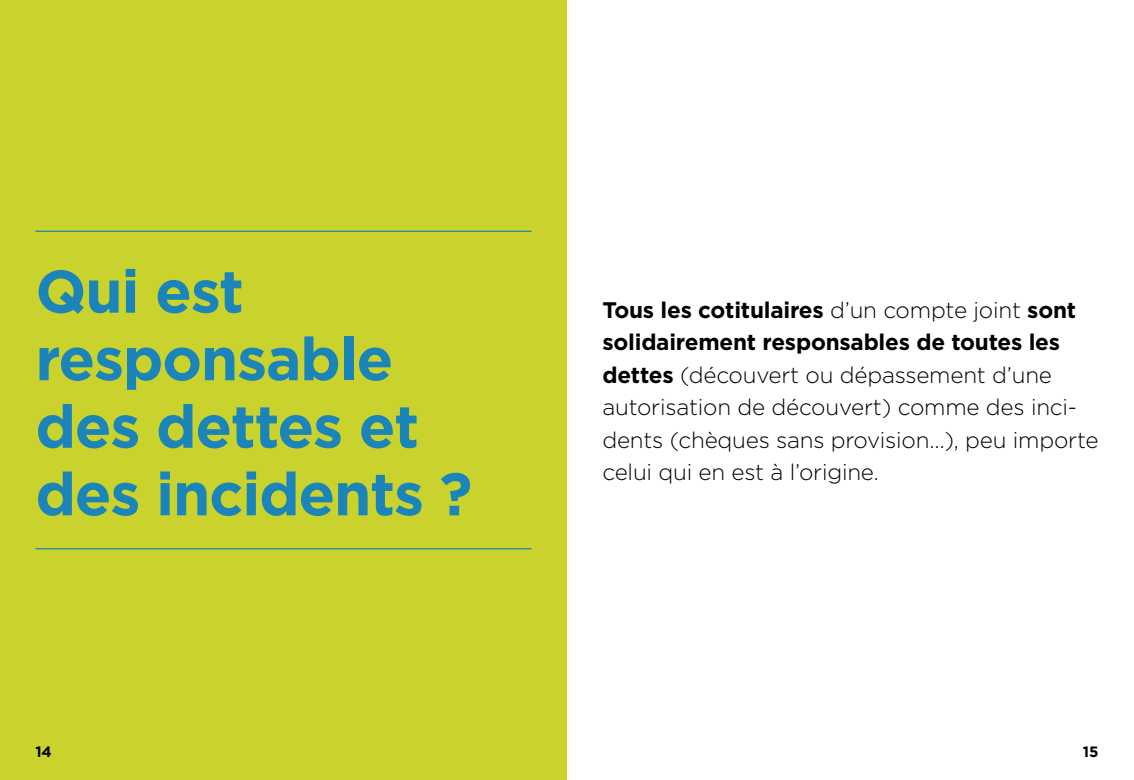
<style>
.page{position:relative;width:1134px;height:780px;background:#fff}
.page>*{position:absolute;margin:0;border:0;box-sizing:border-box;transform-origin:0 0}
.H1_-_chapitres{font:700 60px/67.5px "Gotham";letter-spacing:-.02em;color:#1b84b8}
.Texte{font:300 22.5px/32.5px "Gotham";letter-spacing:-.01em;color:#000}
.t1{font:700 15px "Gotham";color:#000}
.s1{font-weight:700}
</style>
<div class="page">
<div style="left:0;top:0;width:567px;height:780px;background:#cad32d"></div>
<hr style="left:35px;top:548px;width:496px;height:1px;background:#1b84b8">
<hr style="left:35px;top:230px;width:496px;height:2px;background:#1b84b8">
<h1 class="H1_-_chapitres" style="left:35px;top:257px;width:438px">Qui est responsable des dettes et des incidents ?</h1>
<p class="Texte" style="left:602px;top:293px;width:498px"><span class="s1">Tous les cotitulaires</span> d’un compte joint <span class="s1">sont solidairement responsables de toutes les dettes</span> (découvert ou dépassement d’une autorisation de découvert) comme des inci&shy;dents (chèques sans provision…), peu importe celui qui en est à l’origine.</p>
<p class="t1" style="left:35px;top:741px;width:18px">14</p>
<p class="t1" style="left:1083px;top:741px;width:17px">15</p>
</div>
